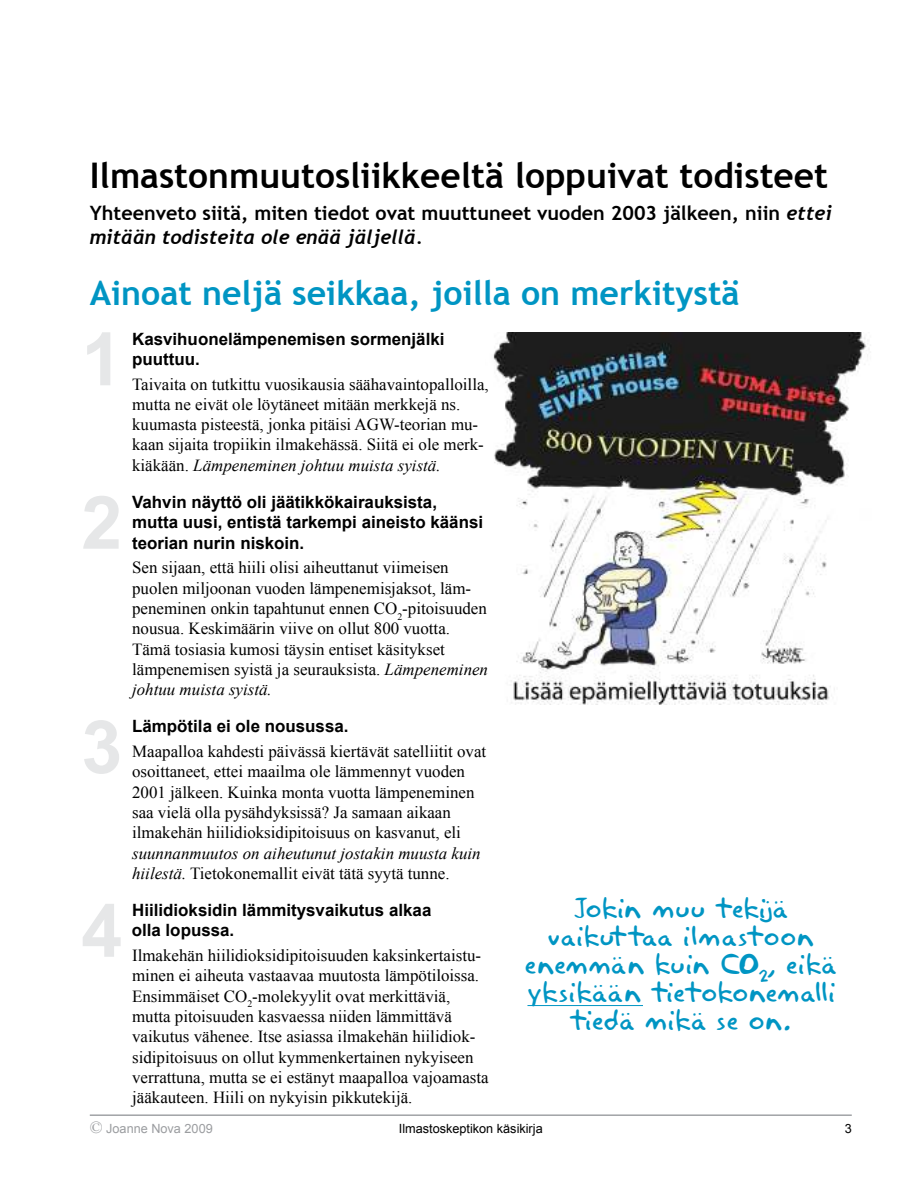
<style>
.page{position:relative;width:918px;height:1188px;background:#fff}
.page>*{position:absolute;margin:0;border:0;box-sizing:border-box;transform-origin:0 0}
.t1{font:700 73.65px "Arial";color:#e6e7e8}
.t2{font:700 35.25px "Trebuchet MS";color:#000}
.t3{font:700 33.9px "Trebuchet MS";color:#0095c3}
.t4{font:25.35px/28.2px "Akbar Plain";letter-spacing:.015em;color:#0095c3;text-align:center;scale:1.1 1}
.t5{font:700 19.8px "Trebuchet MS";color:#000}
.t6{font:italic 700 19.8px "Trebuchet";color:#000}
.t7{font:16.95px/20.2px "Times New Roman";color:#000}
.t8{font:700 16.95px/20.2px "Arial";color:#000}
.t9{font:italic 16.95px/20.2px "Times New Roman";color:#000}
.t10{font:12.75px "Arial";color:#000}
.t11{font:12.75px "Arial";color:#9b9da0}
.s1{font-family:"Trebuchet";font-style:italic}
.s2{font-style:italic}
.s3{font-style:normal}
.s4{font-family:"Times New Roman";font-size:16.95px}
</style>
<div class="page">
<hr style="left:90px;top:1114px;width:762px;height:2px;background:#9b9da0">
<img style="left:493px;top:332px;width:376px;height:373px">
<hr style="left:527px;top:1005px;width:116px;height:1px;background:#0095c3">
<h2 class="t2" style="left:90px;top:162px;width:740px">Ilmastonmuutosliikkeeltä loppuivat todisteet</h2>
<p class="t5" style="left:90px;top:206px;width:744px">Yhteenveto siitä, miten tiedot ovat muuttuneet vuoden 2003 jälkeen, niin <span class="s1">ettei</span></p>
<p class="t6" style="left:90px;top:229px;width:335px">mitään todisteita ole enää jäljellä.</p>
<h3 class="t3" style="left:90px;top:280px;width:651px">Ainoat neljä seikkaa, joilla on merkitystä</h3>
<h1 class="t1" style="left:81px;top:332px;width:42px">1</h1>
<p class="t8" style="left:132px;top:330px;width:314px">Kasvihuonelämpenemisen sormenjälki puuttuu.</p>
<p class="t7" style="left:132px;top:375px;width:358px">Taivaita on tutkittu vuosikausia säähavaintopalloilla, mutta ne eivät ole löytäneet mitään merkkejä ns. kuumasta pisteestä, jonka pitäisi AGW-teorian mu&shy;kaan sijaita tropiikin ilmakehässä. Siitä ei ole merk&shy;kiäkään. <span class="s2">Lämpeneminen johtuu muista syistä.</span></p>
<h1 class="t1" style="left:81px;top:495px;width:42px">2</h1>
<p class="t8" style="left:132px;top:494px;width:353px">Vahvin näyttö oli jäätikkökairauksista, mutta uusi, entistä tarkempi aineisto käänsi teorian nurin niskoin.</p>
<p class="t7" style="left:132px;top:559px;width:357px">Sen sijaan, että hiili olisi aiheuttanut viimeisen puolen miljoonan vuoden lämpenemisjaksot, läm&shy;peneminen onkin tapahtunut ennen CO<sub>2</sub>-pitoisuuden nousua. Keskimäärin viive on ollut 800 vuotta.<br>Tämä tosiasia kumosi täysin entiset käsitykset lämpenemisen syistä ja seurauksista. <span class="s2">Lämpeneminen johtuu muista syistä.</span></p>
<h1 class="t1" style="left:81px;top:719px;width:42px">3</h1>
<p class="t8" style="left:132px;top:718px;width:218px">Lämpötila ei ole nousussa.</p>
<p class="t7" style="left:132px;top:743px;width:356px">Maapalloa kahdesti päivässä kiertävät satelliitit ovat osoittaneet, ettei maailma ole lämmennyt vuoden 2001 jälkeen. Kuinka monta vuotta lämpeneminen saa vielä olla pysähdyksissä? Ja samaan aikaan ilmakehän hiilidioksidipitoisuus on kasvanut, eli</p>
<p class="t9" style="left:132px;top:844px;width:350px">suunnanmuutos on aiheutunut jostakin muusta kuin hiilestä. <span class="s3">Tietokonemallit eivät tätä syytä tunne.</span></p>
<h1 class="t1" style="left:81px;top:903px;width:42px">4</h1>
<p class="t8" style="left:132px;top:902px;width:301px">Hiilidioksidin lämmitysvaikutus alkaa olla lopussa.</p>
<p class="t7" style="left:132px;top:947px;width:358px">Ilmakehän hiilidioksidipitoisuuden kaksinkertaistu&shy;minen ei aiheuta vastaavaa muutosta lämpötiloissa.<br>Ensimmäiset CO<sub>2</sub>-molekyylit ovat merkittäviä, mutta pitoisuuden kasvaessa niiden lämmittävä vaikutus vähenee. Itse asiassa ilmakehän hiilidiok&shy;sidipitoisuus on ollut kymmenkertainen nykyiseen verrattuna, mutta se ei estänyt maapalloa vajoamasta jääkauteen. Hiili on nykyisin pikkutekijä.</p>
<h3 class="t4" style="left:525px;top:895px;width:285px">Jokin muu tekijä vaikuttaa ilmastoon enemmän kuin CO<sub>2</sub>, eikä yksikään tietokonemalli tiedä mikä se on.</h3>
<p class="t11" style="left:90px;top:1124px;width:124px"><span class="s4">©</span> Joanne Nova 2009</p>
<p class="t10" style="left:399px;top:1124px;width:145px">Ilmastoskeptikon käsikirja</p>
<p class="t10" style="left:845px;top:1124px;width:9px">3</p>
</div>
